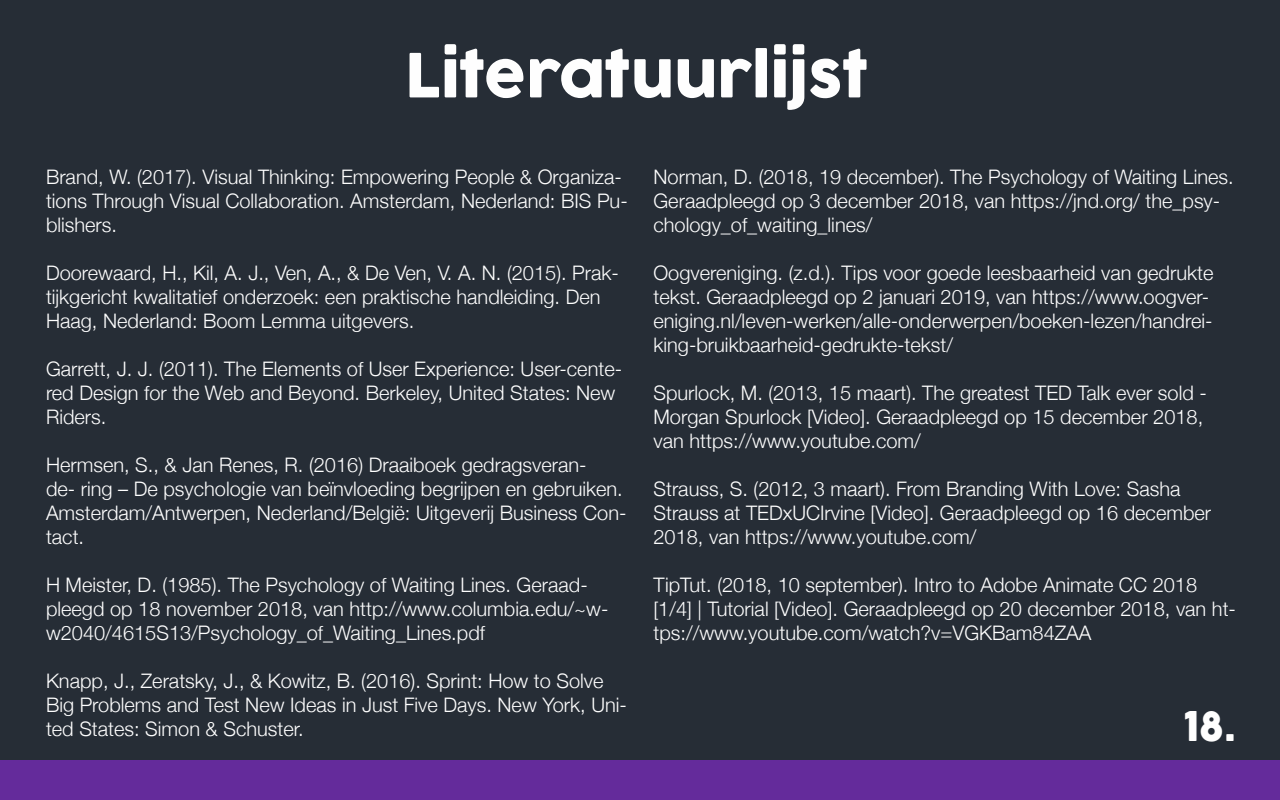
<style>
.page{position:relative;width:1280px;height:800px;background:#262d36}
.page>*{position:absolute;margin:0;border:0;box-sizing:border-box;transform-origin:0 0}
.t1{font:60px "Cocogoose Pro";color:#fefefe}
.t2{font:40px "Cocogoose Pro";color:#fefefe}
.t3{font:300 20px/24px "Helvetica Neue";color:#fefefe}
</style>
<div class="page">
<div style="left:0;top:760px;width:1280px;height:40px;background:#642b9b"></div>
<h1 class="t1" style="left:406px;top:35px;width:464px">Literatuurlijst</h1>
<p class="t3" style="left:46px;top:164px;width:583px">Brand, W. (2017). Visual Thinking: Empowering People &amp; Organiza&shy;tions Through Visual Collaboration. Amsterdam, Nederland: BIS Pu&shy;blishers.</p>
<p class="t3" style="left:46px;top:260px;width:574px">Doorewaard, H., Kil, A. J., Ven, A., &amp; De Ven, V. A. N. (2015). Prak&shy;tijkgericht kwalitatief onderzoek: een praktische handleiding. Den<br>Haag, Nederland: Boom Lemma uitgevers.</p>
<p class="t3" style="left:46px;top:356px;width:578px">Garrett, J. J. (2011). The Elements of User Experience: User-cente&shy;red Design for the Web and Beyond. Berkeley, United States: New<br>Riders.</p>
<p class="t3" style="left:46px;top:452px;width:582px">Hermsen, S., &amp; Jan Renes, R. (2016) Draaiboek gedragsveran-<br>de- ring – De psychologie van beïnvloeding begrijpen en gebruiken.<br>Amsterdam/Antwerpen, Nederland/België: Uitgeverij Business Con&shy;tact.</p>
<p class="t3" style="left:46px;top:572px;width:564px">H Meister, D. (1985). The Psychology of Waiting Lines. Geraad&shy;pleegd op 18 november 2018, van http://www.columbia.edu/~w&shy;w2040/4615S13/Psychology_of_Waiting_Lines.pdf</p>
<p class="t3" style="left:46px;top:668px;width:582px">Knapp, J., Zeratsky, J., &amp; Kowitz, B. (2016). Sprint: How to Solve<br>Big Problems and Test New Ideas in Just Five Days. New York, Uni&shy;ted States: Simon &amp; Schuster.</p>
<p class="t3" style="left:654px;top:164px;width:582px">Norman, D. (2018, 19 december). The Psychology of Waiting Lines.<br>Geraadpleegd op 3 december 2018, van https://jnd.org/ the_psy&shy;chology_of_waiting_lines/</p>
<p class="t3" style="left:654px;top:260px;width:561px">Oogvereniging. (z.d.). Tips voor goede leesbaarheid van gedrukte tekst. Geraadpleegd op 2 januari 2019, van https://www.oogver&shy;eniging.nl/leven-werken/alle-onderwerpen/boeken-lezen/handrei&shy;king-bruikbaarheid-gedrukte-tekst/</p>
<p class="t3" style="left:654px;top:380px;width:555px">Spurlock, M. (2013, 15 maart). The greatest TED Talk ever sold -<br>Morgan Spurlock [Video]. Geraadpleegd op 15 december 2018, van https://www.youtube.com/</p>
<p class="t3" style="left:654px;top:476px;width:559px">Strauss, S. (2012, 3 maart). From Branding With Love: Sasha<br>Strauss at TEDxUCIrvine [Video]. Geraadpleegd op 16 december<br>2018, van https://www.youtube.com/</p>
<p class="t3" style="left:654px;top:572px;width:584px">TipTut. (2018, 10 september). Intro to Adobe Animate CC 2018 [1/4] | Tutorial [Video]. Geraadpleegd op 20 december 2018, van ht&shy;tps://www.youtube.com/watch?v=VGKBam84ZAA</p>
<h2 class="t2" style="left:1184px;top:699px;width:54px">18.</h2>
</div>
